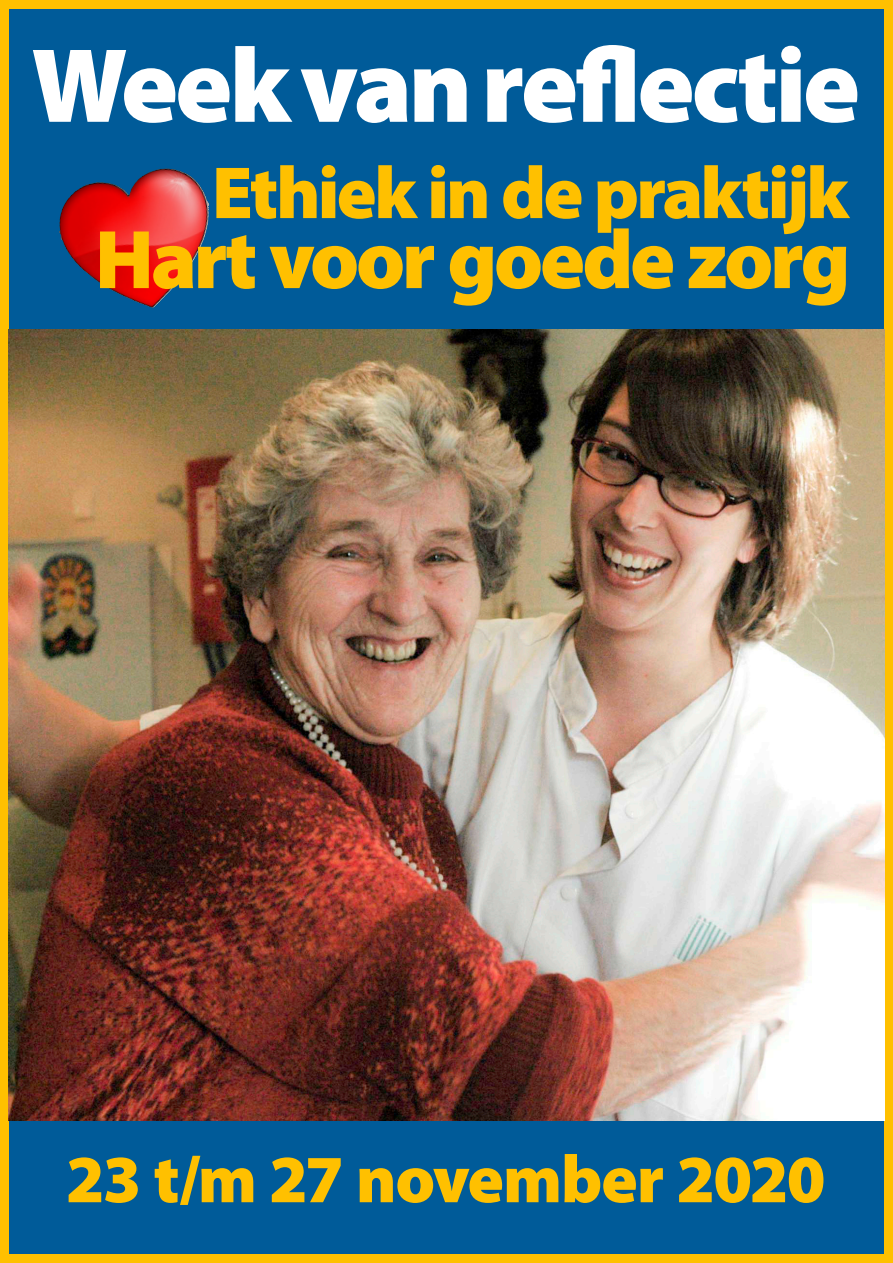
<style>
.page{position:relative;width:893px;height:1263px;background:#fff}
.page>*{position:absolute;margin:0;border:0;box-sizing:border-box;transform-origin:0 0}
.t1{font:900 106.5px "Myriad Pro";letter-spacing:-.03em;color:#fff}
.Platte_tekst{font:900 84px "Myriad Pro";letter-spacing:-.04em;color:#ffc000}
.Platte_tekst-2{font:900 74.4px "Myriad Pro";letter-spacing:-.04em;color:#ffc000}
.t2{font:900 67.8px "Myriad Pro";letter-spacing:-.025em;color:#ffc000}
</style>
<div class="page">
<div style="left:0;top:0;width:893px;height:1263px;background:#005b99;border:9px solid #ffc000"></div>
<svg style="left:709px;top:108px;width:24px;height:13px"></svg>
<svg style="left:59px;top:168px;width:151px;height:140px"></svg>
<img style="left:9px;top:330px;width:875px;height:790px">
<h1 class="t1" style="left:31px;top:25px;width:830px">Weekvanreflectie</h1>
<p class="Platte_tekst-2" style="left:212px;top:151px;width:639px">Ethiek in de praktijk</p>
<p class="Platte_tekst" style="left:95px;top:212px;width:757px">Hart voor goede zorg</p>
<p class="t2" style="left:66px;top:1141px;width:761px">23 t/m 27 november 2020</p>
</div>
